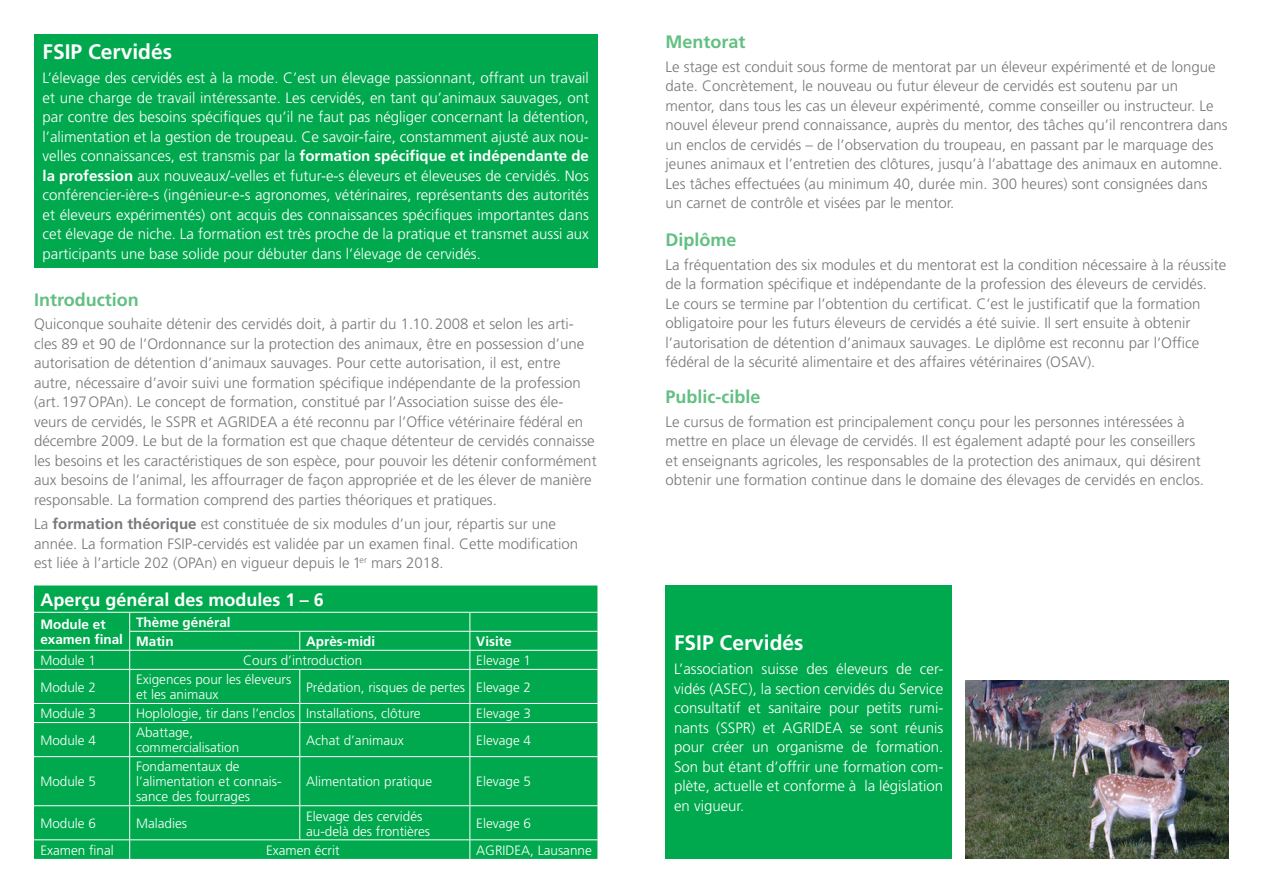
<style>
.page{position:relative;width:1263px;height:893px;background:#fff}
.page>*{position:absolute;margin:0;border:0;box-sizing:border-box;transform-origin:0 0}
.t1{font:700 21px "Frutiger";color:#fff}
.Titel_12_auf_12{font:700 18px "Frutiger";color:#63bf82}
.t2{font:700 18px "Frutiger";color:#fff}
.gs_10_auf_13{font:300 15px/19.5px "Frutiger";color:#76787b}
.t3{font:300 15px/19.5px "Frutiger";color:#fff;text-align:justify}
.t4{font:300 13.5px/15px "Frutiger";color:#fff}
.t5{font:700 13.5px/15px "Frutiger";color:#fff}
.s1{font-weight:700}
</style>
<div class="page">
<div style="left:34px;top:34px;width:563px;height:234px;background:#00a94e"></div>
<img style="left:965px;top:680px;width:264px;height:179px">
<div style="left:665px;top:585px;width:287px;height:274px;background:#00a94e"></div>
<div style="left:34px;top:585px;width:563px;height:274px;background:#00a94e"></div>
<hr style="left:34px;top:612px;width:96px;height:1px;background:#fff">
<hr style="left:130px;top:612px;width:170px;height:1px;background:#fff">
<hr style="left:300px;top:612px;width:170px;height:1px;background:#fff">
<hr style="left:470px;top:612px;width:127px;height:1px;background:#fff">
<hr style="left:129px;top:631px;width:171px;height:1px;background:#fff">
<hr style="left:300px;top:631px;width:170px;height:1px;background:#fff">
<svg style="left:299px;top:632px;width:1px;height:18px"></svg>
<hr style="left:470px;top:631px;width:127px;height:1px;background:#fff">
<hr style="left:34px;top:650px;width:96px;height:1px;background:#fff">
<hr style="left:130px;top:650px;width:170px;height:1px;background:#fff">
<hr style="left:300px;top:650px;width:170px;height:1px;background:#fff">
<hr style="left:470px;top:650px;width:127px;height:1px;background:#fff">
<hr style="left:34px;top:669px;width:96px;height:1px;background:#fff">
<hr style="left:130px;top:669px;width:170px;height:1px;background:#fff">
<hr style="left:129px;top:670px;width:1px;height:33px;background:#fff">
<hr style="left:300px;top:669px;width:170px;height:1px;background:#fff">
<hr style="left:299px;top:670px;width:1px;height:33px;background:#fff">
<hr style="left:470px;top:669px;width:127px;height:1px;background:#fff">
<hr style="left:469px;top:670px;width:1px;height:33px;background:#fff">
<hr style="left:34px;top:703px;width:96px;height:1px;background:#fff">
<hr style="left:130px;top:703px;width:170px;height:1px;background:#fff">
<svg style="left:129px;top:704px;width:1px;height:18px"></svg>
<hr style="left:300px;top:703px;width:170px;height:1px;background:#fff">
<svg style="left:299px;top:704px;width:1px;height:18px"></svg>
<hr style="left:470px;top:703px;width:127px;height:1px;background:#fff">
<svg style="left:469px;top:704px;width:1px;height:18px"></svg>
<hr style="left:34px;top:722px;width:96px;height:1px;background:#fff">
<hr style="left:130px;top:722px;width:170px;height:1px;background:#fff">
<hr style="left:129px;top:723px;width:1px;height:33px;background:#fff">
<hr style="left:300px;top:722px;width:170px;height:1px;background:#fff">
<hr style="left:299px;top:723px;width:1px;height:33px;background:#fff">
<hr style="left:470px;top:722px;width:127px;height:1px;background:#fff">
<hr style="left:469px;top:723px;width:1px;height:33px;background:#fff">
<hr style="left:34px;top:756px;width:96px;height:1px;background:#fff">
<hr style="left:130px;top:756px;width:170px;height:1px;background:#fff">
<hr style="left:129px;top:757px;width:1px;height:48px;background:#fff">
<hr style="left:300px;top:756px;width:170px;height:1px;background:#fff">
<hr style="left:299px;top:757px;width:1px;height:48px;background:#fff">
<hr style="left:470px;top:756px;width:127px;height:1px;background:#fff">
<hr style="left:469px;top:757px;width:1px;height:48px;background:#fff">
<hr style="left:34px;top:805px;width:96px;height:1px;background:#fff">
<hr style="left:130px;top:805px;width:170px;height:1px;background:#fff">
<hr style="left:129px;top:806px;width:1px;height:33px;background:#fff">
<hr style="left:300px;top:805px;width:170px;height:1px;background:#fff">
<hr style="left:299px;top:806px;width:1px;height:33px;background:#fff">
<hr style="left:470px;top:805px;width:127px;height:1px;background:#fff">
<hr style="left:469px;top:806px;width:1px;height:33px;background:#fff">
<svg style="left:129px;top:840px;width:1px;height:19px"></svg>
<svg style="left:469px;top:840px;width:1px;height:19px"></svg>
<svg style="left:469px;top:613px;width:1px;height:56px"></svg>
<svg style="left:129px;top:613px;width:1px;height:56px"></svg>
<hr style="left:34px;top:839px;width:96px;height:1px;background:#fff">
<hr style="left:130px;top:839px;width:170px;height:1px;background:#fff">
<hr style="left:300px;top:839px;width:170px;height:1px;background:#fff">
<hr style="left:470px;top:839px;width:127px;height:1px;background:#fff">
<p class="t1" style="left:43px;top:40px;width:131px">FSIP Cervidés</p>
<p class="t3" style="left:43px;top:68px;width:548px">L’élevage des cervidés est à la mode. C’est un élevage passionnant, offrant un travail et une charge de travail intéressante. Les cervidés, en tant qu’animaux sauvages, ont par contre des besoins spécifiques qu’il ne faut pas négliger concernant la détention, l’alimentation et la gestion de troupeau. Ce savoir-faire, constamment ajusté aux nou&shy;velles connaissances, est transmis par la <span class="s1">formation spécifique et indépendante de la profession</span> aux nouveaux/-velles et futur-e-s éleveurs et éleveuses de cervidés. Nos conférencier-ière-s (ingénieur-e-s agronomes, vétérinaires, représentants des autorités et éleveurs expérimentés) ont acquis des connaissances spécifiques importantes dans cet élevage de niche. La formation est très proche de la pratique et transmet aussi aux participants une base solide pour débuter dans l’élevage de cervidés.</p>
<p class="Titel_12_auf_12" style="left:34px;top:289px;width:106px">Introduction</p>
<p class="gs_10_auf_13" style="left:34px;top:314px;width:564px">Quiconque souhaite détenir des cervidés doit, à partir du 1.10.2008 et selon les arti&shy;cles 89 et 90 de l’Ordonnance sur la protection des animaux, être en possession d’une autorisation de détention d’animaux sauvages. Pour cette autorisation, il est, entre autre, nécessaire d’avoir suivi une formation spécifique indépendante de la profession (art.197OPAn). Le concept de formation, constitué par l’Association suisse des éle&shy;veurs de cervidés, le SSPR et AGRIDEA a été reconnu par l’Office vétérinaire fédéral en décembre 2009. Le but de la formation est que chaque détenteur de cervidés connaisse les besoins et les caractéristiques de son espèce, pour pouvoir les détenir conformément aux besoins de l’animal, les affourrager de façon appropriée et de les élever de manière responsable. La formation comprend des parties théoriques et pratiques.</p>
<p class="gs_10_auf_13" style="left:34px;top:514px;width:546px">La <span class="s1">formation théorique</span> est constituée de six modules d’un jour, répartis sur une année. La formation FSIP-cervidés est validée par un examen final. Cette modification est liée à l’article 202 (OPAn) en vigueur depuis le 1<sup>er</sup> mars 2018.</p>
<p class="t2" style="left:40px;top:589px;width:285px">Aperçu général des modules 1 – 6</p>
<p class="t5" style="left:40px;top:617px;width:84px">Module et examen final</p>
<p class="t5" style="left:136px;top:615px;width:96px">Thème général</p>
<p class="t5" style="left:136px;top:634px;width:39px">Matin</p>
<p class="t5" style="left:306px;top:634px;width:70px">Après-midi</p>
<p class="t5" style="left:476px;top:634px;width:37px">Visite</p>
<p class="t4" style="left:40px;top:653px;width:57px">Module 1</p>
<p class="t4" style="left:243px;top:653px;width:121px">Cours d’introduction</p>
<p class="t4" style="left:476px;top:653px;width:56px">Elevage 1</p>
<p class="t4" style="left:40px;top:679px;width:57px">Module 2</p>
<p class="t4" style="left:136px;top:672px;width:157px">Exigences pour les éleveurs et les animaux</p>
<p class="t4" style="left:306px;top:679px;width:161px">Prédation, risques de pertes</p>
<p class="t4" style="left:476px;top:679px;width:56px">Elevage 2</p>
<p class="t4" style="left:40px;top:706px;width:57px">Module 3</p>
<p class="t4" style="left:136px;top:706px;width:161px">Hoplologie, tir dans l’enclos</p>
<p class="t4" style="left:306px;top:706px;width:116px">Installations, clôture</p>
<p class="t4" style="left:476px;top:706px;width:56px">Elevage 3</p>
<p class="t4" style="left:40px;top:733px;width:57px">Module 4</p>
<p class="t4" style="left:136px;top:725px;width:105px">Abattage, commercialisation</p>
<p class="t4" style="left:306px;top:733px;width:99px">Achat d’animaux</p>
<p class="t4" style="left:476px;top:733px;width:56px">Elevage 4</p>
<p class="t4" style="left:40px;top:774px;width:57px">Module 5</p>
<p class="t4" style="left:136px;top:759px;width:147px">Fondamentaux de l’alimentation et connais&shy;sance des fourrages</p>
<p class="t4" style="left:306px;top:774px;width:128px">Alimentation pratique</p>
<p class="t4" style="left:476px;top:774px;width:56px">Elevage 5</p>
<p class="t4" style="left:40px;top:816px;width:57px">Module 6</p>
<p class="t4" style="left:136px;top:816px;width:53px">Maladies</p>
<p class="t4" style="left:306px;top:808px;width:126px">Elevage des cervidés au-delà des frontières</p>
<p class="t4" style="left:476px;top:816px;width:56px">Elevage 6</p>
<p class="t4" style="left:40px;top:842px;width:75px">Examen final</p>
<p class="t4" style="left:266px;top:842px;width:75px">Examen écrit</p>
<p class="t4" style="left:476px;top:842px;width:117px">AGRIDEA, Lausanne</p>
<p class="Titel_12_auf_12" style="left:665px;top:31px;width:82px">Mentorat</p>
<p class="gs_10_auf_13" style="left:665px;top:57px;width:564px">Le stage est conduit sous forme de mentorat par un éleveur expérimenté et de longue date. Concrètement, le nouveau ou futur éleveur de cervidés est soutenu par un mentor, dans tous les cas un éleveur expérimenté, comme conseiller ou instructeur. Le nouvel éleveur prend connaissance, auprès du mentor, des tâches qu’il rencontrera dans un enclos de cervidés – de l’observation du troupeau, en passant par le marquage des jeunes animaux et l’entretien des clôtures, jusqu’à l’abattage des animaux en automne.<br>Les tâches effectuées (au minimum 40, durée min. 300 heures) sont consignées dans un carnet de contrôle et visées par le mentor.</p>
<p class="Titel_12_auf_12" style="left:665px;top:229px;width:73px">Diplôme</p>
<p class="gs_10_auf_13" style="left:665px;top:255px;width:562px">La fréquentation des six modules et du mentorat est la condition nécessaire à la réussite de la formation spécifique et indépendante de la profession des éleveurs de cervidés.<br>Le cours se termine par l’obtention du certificat. C’est le justificatif que la formation obligatoire pour les futurs éleveurs de cervidés a été suivie. Il sert ensuite à obtenir l’autorisation de détention d’animaux sauvages. Le diplôme est reconnu par l’Office fédéral de la sécurité alimentaire et des affaires vétérinaires (OSAV).</p>
<p class="Titel_12_auf_12" style="left:665px;top:386px;width:97px">Public-cible</p>
<p class="gs_10_auf_13" style="left:665px;top:412px;width:540px">Le cursus de formation est principalement conçu pour les personnes intéressées à mettre en place un élevage de cervidés. Il est également adapté pour les conseillers et enseignants agricoles, les responsables de la protection des animaux, qui désirent obtenir une formation continue dans le domaine des élevages de cervidés en enclos.</p>
<p class="t1" style="left:674px;top:631px;width:131px">FSIP Cervidés</p>
<p class="t3" style="left:674px;top:659px;width:271px">L’association suisse des éleveurs de cer&shy;vidés (ASEC), la section cervidés du Service consultatif et sanitaire pour petits rumi&shy;nants (SSPR) et AGRIDEA se sont réunis pour créer un organisme de formation.<br>Son but étant d’offrir une formation com&shy;plète, actuelle et conforme à la législation en vigueur.</p>
</div>
